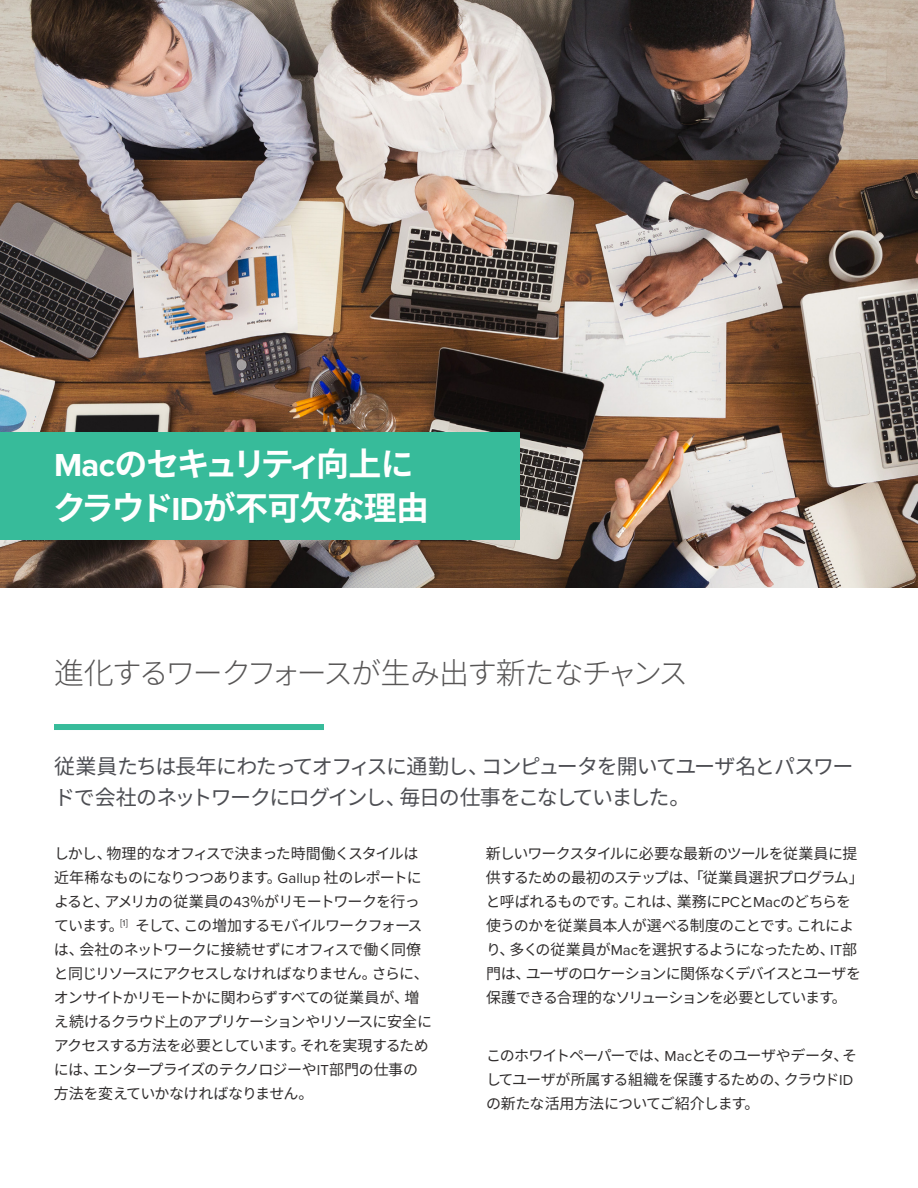
<style>
.page{position:relative;width:918px;height:1188px;background:#fff}
.page>*{position:absolute;margin:0;border:0;box-sizing:border-box;transform-origin:0 0}
.t1{font:700 33px/43.5px "Noto Sans CJ Kjp";letter-spacing:-.055em;color:#fff}
.t2{font:300 30px "Noto Sans CJ Kjp";letter-spacing:-.065em;color:#575555}
.t3{font:21px/31.5px "Noto Sans CJ Kjp";letter-spacing:-.075em;color:#4d4e53}
.t4{font:15px/24px "Noto Sans CJ Kjp";letter-spacing:-.055em;color:#302d2d}
.s1{font-family:"Proxima Nova"}
</style>
<div class="page">
<div style="left:54px;top:724px;width:270px;height:6px;background:#37bb9a"></div>
<img style="left:0;top:0;width:918px;height:588px">
<div style="left:0;top:432px;width:519px;height:108px;background:#37bb9a"></div>
<h1 class="t1" style="left:53px;top:443px;width:378px"><span class="s1">Mac</span>のセキュリティ向上にクラウド<span class="s1">ID</span>が不可欠な理由</h1>
<h2 class="t2" style="left:54px;top:656px;width:636px">進化するワークフォースが生み出す新たなチャンス</h2>
<h3 class="t3" style="left:54px;top:751px;width:801px">従業員たちは長年にわたってオフィスに通勤し、コンピュータを開いてユーザ名とパスワードで会社のネットワークにログインし、毎日の仕事をこなしていました。</h3>
<p class="t4" style="left:54px;top:842px;width:380px">しかし、物理的なオフィスで決まった時間働くスタイルは近年稀なものになりつつあります。<span class="s1">Gallup</span> 社のレポートによると、アメリカの従業員の<span class="s1">43</span>％がリモートワークを行っています。<sup>[</sup><sup>1</sup><sup>]</sup> そして、この増加するモバイルワークフォースは、会社のネットワークに接続せずにオフィスで働く同僚と同じリソースにアクセスしなければなりません。さらに、オンサイトかリモートかに関わらずすべての従業員が、増え続けるクラウド上のアプリケーションやリソースに安全にアクセスする方法を必要としています。それを実現するためには、エンタープライズのテクノロジーや<span class="s1">IT</span>部門の仕事の方法を変えていかなければなりません。</p>
<p class="t4" style="left:486px;top:842px;width:379px">新しいワークスタイルに必要な最新のツールを従業員に提供するための最初のステップは、「従業員選択プログラム」と呼ばれるものです。これは、業務に<span class="s1">PC</span>と<span class="s1">Mac</span>のどちらを使うのかを従業員本人が選べる制度のことです。これにより、多くの従業員が<span class="s1">Mac</span>を選択するようになったため、<span class="s1">IT</span>部門は、ユーザのロケーションに関係なくデバイスとユーザを保護できる合理的なソリューションを必要としています。</p>
<p class="t4" style="left:486px;top:1044px;width:373px">このホワイトペーパーでは、<span class="s1">Mac</span>とそのユーザやデータ、そしてユーザが所属する組織を保護するための、クラウド<span class="s1">ID</span>の新たな活用方法についてご紹介します。</p>
</div>
